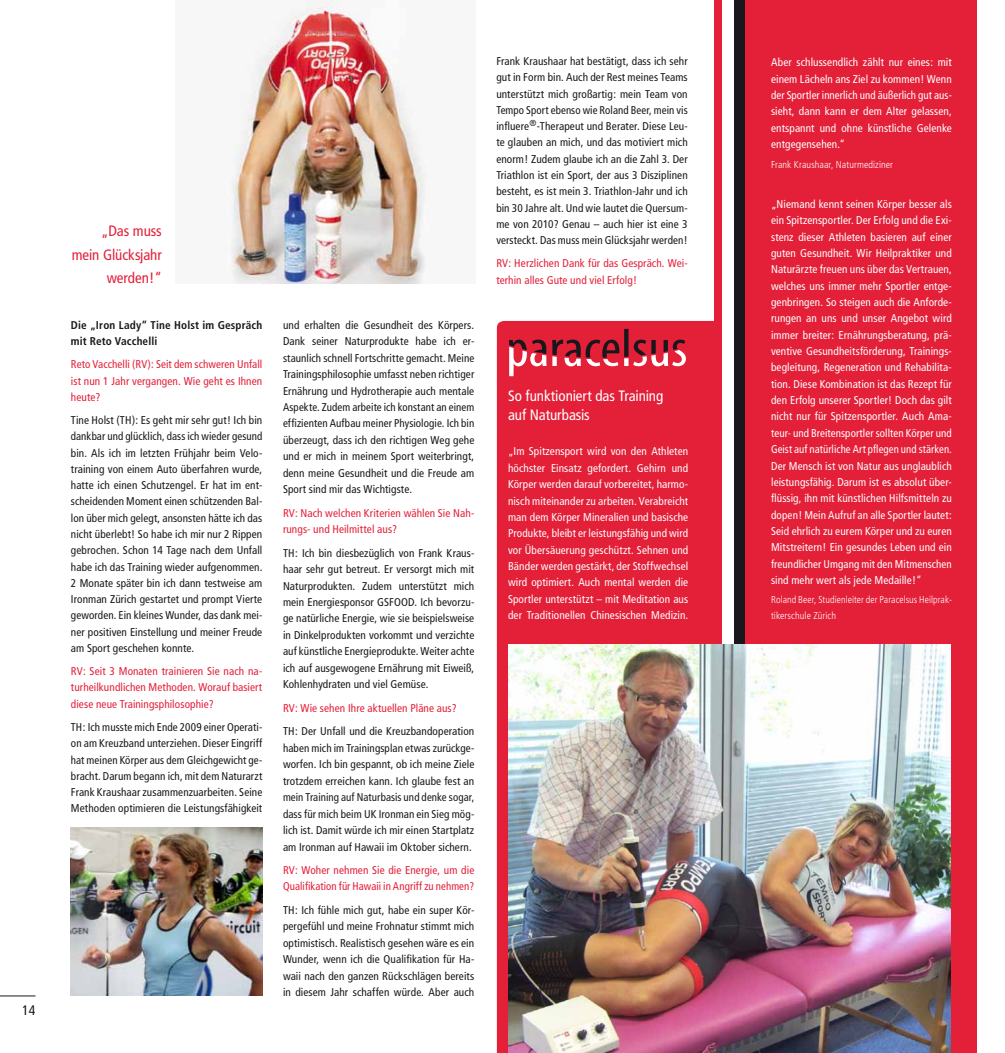
<style>
.page{position:relative;width:1005px;height:1053px;background:#fff}
.page>*{position:absolute;margin:0;border:0;box-sizing:border-box;transform-origin:0 0}
.t1{font:condensed 15px/18.9px "Frutiger";letter-spacing:-.005em;color:#fff}
.t2{font:condensed 15px/23.4px "Frutiger";letter-spacing:-.005em;color:#e41f38;text-align:right}
.t3{font:condensed 13.75px "Frutiger";color:#1a171c}
.t4{font:condensed 11.25px/16.2px "Frutiger";letter-spacing:.005em;color:#1a171c;text-align:justify}
.t5{font:condensed 11.25px/16.4px "Frutiger";letter-spacing:.01em;color:#fff;text-align:justify}
.t6{font:condensed 11.25px/16.2px "Frutiger";letter-spacing:.005em;color:#e41f38}
.t7{font:700 condensed 11.25px/16.2px "Frutiger";letter-spacing:.01em;color:#1a171c}
.t8{font:300 condensed 10px/16.4px "Frutiger";letter-spacing:.01em;color:#fff}
</style>
<div class="page">
<div style="left:497px;top:321px;width:217px;height:731px;background:#e41f38"></div>
<div style="left:744px;top:0;width:233px;height:1052px;background:#e41f38"></div>
<img style="left:231px;top:0;width:196px;height:283px">
<hr style="left:0;top:995px;width:35px;height:1px;background:#1a171c">
<svg style="left:509px;top:329px;width:177px;height:47px"></svg>
<div style="left:733px;top:0;width:11px;height:1052px;background:#1a171c"></div>
<div style="left:714px;top:0;width:8px;height:1052px;background:#e41f38"></div>
<img style="left:508px;top:644px;width:442px;height:408px">
<img style="left:71px;top:827px;width:191px;height:168px">
<p class="t3" style="left:22px;top:1002px;width:15px">14</p>
<h1 class="t2" style="left:72px;top:219px;width:92px">„Das muss mein Glücksjahr werden!“</h1>
<p class="t7" style="left:71px;top:316px;width:193px">Die „Iron Lady“ Tine Holst im Gespräch mit Reto Vacchelli</p>
<p class="t6" style="left:71px;top:356px;width:193px;text-align:justify">Reto Vacchelli (RV): Seit dem schweren Unfall ist nun 1 Jahr vergangen. Wie geht es Ihnen heute?</p>
<p class="t4" style="left:71px;top:412px;width:193px">Tine Holst (TH): Es geht mir sehr gut! Ich bin dankbar und glücklich, dass ich wieder gesund bin. Als ich im letzten Frühjahr beim Velo&shy;training von einem Auto überfahren wurde, hatte ich einen Schutzengel. Er hat im ent&shy;scheidenden Moment einen schützenden Bal&shy;lon über mich gelegt, ansonsten hätte ich das nicht überlebt! So habe ich mir nur 2 Rippen gebrochen. Schon 14 Tage nach dem Unfall habe ich das Training wieder aufgenommen.<br>2 Monate später bin ich dann testweise am Ironman Zürich gestartet und prompt Vierte geworden. Ein kleines Wunder, das dank mei&shy;ner positiven Einstellung und meiner Freude am Sport geschehen konnte.</p>
<p class="t6" style="left:71px;top:663px;width:193px;text-align:justify">RV: Seit 3 Monaten trainieren Sie nach na&shy;turheilkundlichen Methoden. Worauf basiert diese neue Trainingsphilosophie?</p>
<p class="t4" style="left:71px;top:719px;width:193px">TH: Ich musste mich Ende 2009 einer Operati&shy;on am Kreuzband unterziehen. Dieser Eingriff hat meinen Körper aus dem Gleichgewicht ge&shy;bracht. Darum begann ich, mit dem Naturarzt Frank Kraushaar zusammenzuarbeiten. Seine Methoden optimieren die Leistungsfähigkeit</p>
<p class="t4" style="left:283px;top:317px;width:193px">und erhalten die Gesundheit des Körpers.<br>Dank seiner Naturprodukte habe ich er&shy;staunlich schnell Fortschritte gemacht. Meine Trainingsphilosophie umfasst neben richtiger Ernährung und Hydrotherapie auch mentale Aspekte. Zudem arbeite ich konstant an einem effizienten Aufbau meiner Physiologie. Ich bin überzeugt, dass ich den richtigen Weg gehe und er mich in meinem Sport weiterbringt, denn meine Gesundheit und die Freude am Sport sind mir das Wichtigste.</p>
<p class="t6" style="left:283px;top:504px;width:193px">RV: Nach welchen Kriterien wählen Sie Nah&shy;rungs- und Heilmittel aus?</p>
<p class="t4" style="left:283px;top:544px;width:193px">TH: Ich bin diesbezüglich von Frank Kraus&shy;haar sehr gut betreut. Er versorgt mich mit Naturprodukten. Zudem unterstützt mich mein Energiesponsor GSFOOD. Ich bevorzu&shy;ge natürliche Energie, wie sie beispielsweise in Dinkelprodukten vorkommt und verzichte auf künstliche Energieprodukte. Weiter achte ich auf ausgewogene Ernährung mit Eiweiß, Kohlenhydraten und viel Gemüse.</p>
<p class="t6" style="left:283px;top:699px;width:175px">RV: Wie sehen Ihre aktuellen Pläne aus?</p>
<p class="t4" style="left:283px;top:723px;width:193px">TH: Der Unfall und die Kreuzbandoperation haben mich im Trainingsplan etwas zurückge&shy;worfen. Ich bin gespannt, ob ich meine Ziele trotzdem erreichen kann. Ich glaube fest an mein Training auf Naturbasis und denke sogar, dass für mich beim UK Ironman ein Sieg mög&shy;lich ist. Damit würde ich mir einen Startplatz am Ironman auf Hawaii im Oktober sichern.</p>
<p class="t6" style="left:283px;top:861px;width:193px">RV: Woher nehmen Sie die Energie, um die<br>Qualifikation für Hawaii in Angriff zu nehmen?</p>
<p class="t4" style="left:283px;top:901px;width:193px">TH: Ich fühle mich gut, habe ein super Kör&shy;pergefühl und meine Frohnatur stimmt mich optimistisch. Realistisch gesehen wäre es ein Wunder, wenn ich die Qualifikation für Ha&shy;waii nach den ganzen Rückschlägen bereits in diesem Jahr schaffen würde. Aber auch</p>
<p class="t4" style="left:496px;top:53px;width:193px">Frank Kraushaar hat bestätigt, dass ich sehr gut in Form bin. Auch der Rest meines Teams unterstützt mich großartig: mein Team von Tempo Sport ebenso wie Roland Beer, mein vis influere<sup>®</sup>-Therapeut und Berater. Diese Leu&shy;te glauben an mich, und das motiviert mich enorm! Zudem glaube ich an die Zahl 3. Der Triathlon ist ein Sport, der aus 3 Disziplinen besteht, es ist mein 3. Triathlon-Jahr und ich bin 30 Jahre alt. Und wie lautet die Quersum&shy;me von 2010? Genau – auch hier ist eine 3 versteckt. Das muss mein Glücksjahr werden!</p>
<p class="t6" style="left:496px;top:255px;width:193px">RV: Herzlichen Dank für das Gespräch. Wei&shy;terhin alles Gute und viel Erfolg!</p>
<h1 class="t1" style="left:508px;top:386px;width:157px">So funktioniert das Training auf Naturbasis</h1>
<p class="t5" style="left:508px;top:443px;width:182px">„Im Spitzensport wird von den Athleten höchster Einsatz gefordert. Gehirn und Körper werden darauf vorbereitet, harmo&shy;nisch miteinander zu arbeiten. Verabreicht man dem Körper Mineralien und basische Produkte, bleibt er leistungsfähig und wird vor Übersäuerung geschützt. Sehnen und Bänder werden gestärkt, der Stoffwechsel wird optimiert. Auch mental werden die Sportler unterstützt – mit Meditation aus der Traditionellen Chinesischen Medizin.</p>
<p class="t5" style="left:771px;top:54px;width:182px">Aber schlussendlich zählt nur eines: mit einem Lächeln ans Ziel zu kommen! Wenn der Sportler innerlich und äußerlich gut aus&shy;sieht, dann kann er dem Alter gelassen, entspannt und ohne künstliche Gelenke entgegensehen.“</p>
<p class="t8" style="left:771px;top:156px;width:123px">Frank Kraushaar, Naturmediziner</p>
<p class="t5" style="left:771px;top:196px;width:182px">„Niemand kennt seinen Körper besser als ein Spitzensportler. Der Erfolg und die Exi&shy;stenz dieser Athleten basieren auf einer guten Gesundheit. Wir Heilpraktiker und Naturärzte freuen uns über das Vertrauen, welches uns immer mehr Sportler entge&shy;genbringen. So steigen auch die Anforde&shy;rungen an uns und unser Angebot wird immer breiter: Ernährungsberatung, prä&shy;ventive Gesundheitsförderung, Trainings&shy;begleitung, Regeneration und Rehabilita&shy;tion. Diese Kombination ist das Rezept für den Erfolg unserer Sportler! Doch das gilt nicht nur für Spitzensportler. Auch Ama&shy;teur- und Breitensportler sollten Körper und Geist auf natürliche Art pflegen und stärken.<br>Der Mensch ist von Natur aus unglaublich leistungsfähig. Darum ist es absolut über&shy;flüssig, ihn mit künstlichen Hilfsmitteln zu dopen! Mein Aufruf an alle Sportler lautet:<br>Seid ehrlich zu eurem Körper und zu euren Mitstreitern! Ein gesundes Leben und ein freundlicher Umgang mit den Mitmenschen sind mehr wert als jede Medaille!“</p>
<p class="t8" style="left:771px;top:591px;width:182px">Roland Beer, Studienleiter der Paracelsus Heilprak&shy;tikerschule Zürich</p>
</div>
